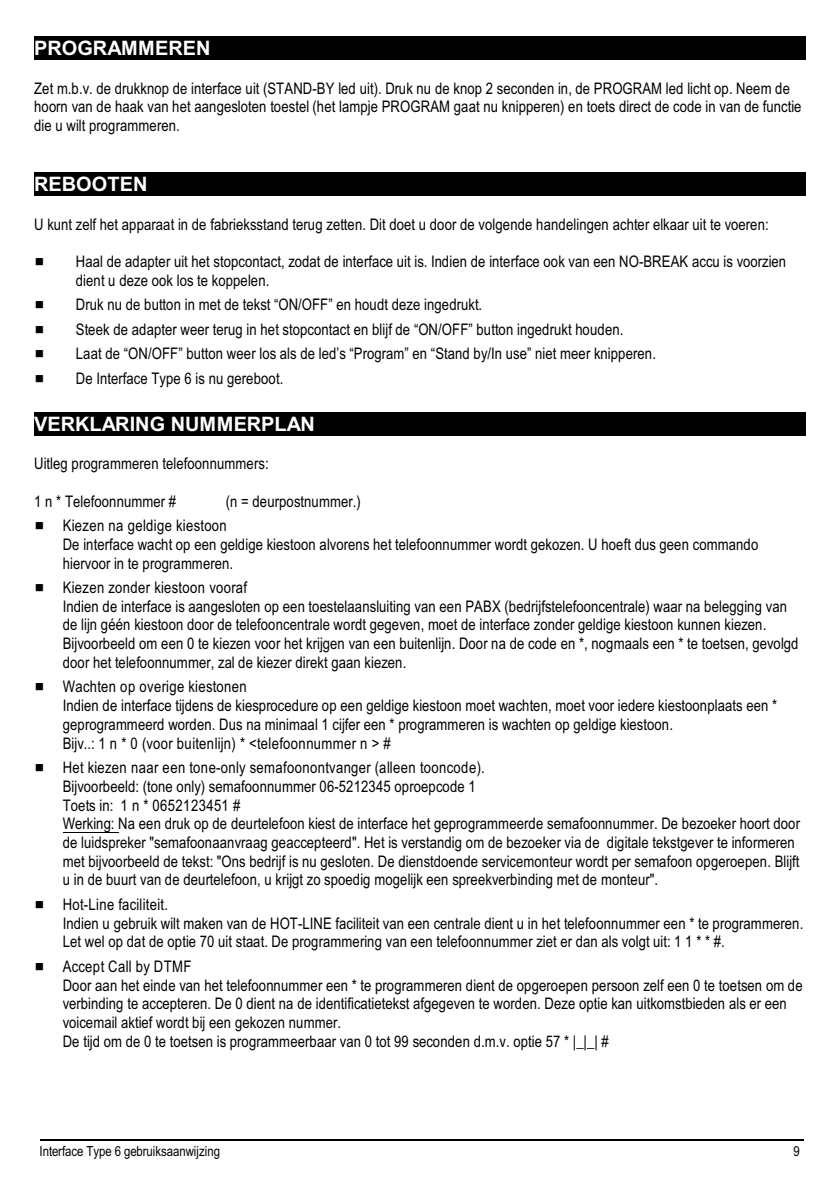
<style>
.page{position:relative;width:840px;height:1191px;background:#fff}
.page>*{position:absolute;margin:0;border:0;box-sizing:border-box;transform-origin:0 0}
.t1{font:700 20px "Arial";color:#fff}
.t2{font:16px/18.8px "Arial Narrow";letter-spacing:.005em;color:#000}
.t3{font:14px "Arial Narrow";color:#000}
</style>
<div class="page">
<div style="left:34px;top:36px;width:770px;height:24px;background:#000"></div>
<div style="left:34px;top:172px;width:770px;height:23px;background:#000"></div>
<div style="left:34px;top:412px;width:770px;height:23px;background:#000"></div>
<hr style="left:63px;top:832px;width:55px;height:1px;background:#000">
<hr style="left:40px;top:1139px;width:763px;height:1px;background:#000">
<p class="t1" style="left:34px;top:41px;width:178px">PROGRAMMEREN</p>
<p class="t2" style="left:34px;top:80px;width:768px">Zet m.b.v. de drukknop de interface uit (STAND-BY led uit). Druk nu de knop 2 seconden in, de PROGRAM led licht op. Neem de hoorn van de haak van het aangesloten toestel (het lampje PROGRAM gaat nu knipperen) en toets direct de code in van de functie die u wilt programmeren.</p>
<p class="t1" style="left:34px;top:177px;width:115px">REBOOTEN</p>
<p class="t2" style="left:34px;top:216px;width:735px">U kunt zelf het apparaat in de fabrieksstand terug zetten. Dit doet u door de volgende handelingen achter elkaar uit te voeren:</p>
<p class="t2" style="left:76px;top:253px;width:711px">Haal de adapter uit het stopcontact, zodat de interface uit is. Indien de interface ook van een NO-BREAK accu is voorzien dient u deze ook los te koppelen.</p>
<p class="t2" style="left:76px;top:294px;width:581px;line-height:24.4px">Druk nu de button in met de tekst “ON/OFF” en houdt deze ingedrukt.<br>Steek de adapter weer terug in het stopcontact en blijf de “ON/OFF” button ingedrukt houden.<br>Laat de “ON/OFF” button weer los als de led’s “Program” en “Stand by/In use” niet meer knipperen.<br>De Interface Type 6 is nu gereboot.</p>
<p class="t1" style="left:34px;top:416px;width:282px">VERKLARING NUMMERPLAN</p>
<p class="t2" style="left:34px;top:456px;width:236px">Uitleg programmeren telefoonnummers:</p>
<p class="t2" style="left:34px;top:493px;width:143px">1 n * Telefoonnummer #</p>
<p class="t2" style="left:63px;top:490px;width:299px;line-height:24.4px;text-indent:163px">(n = deurpostnummer.)<br>Kiezen na geldige kiestoon</p>
<p class="t2" style="left:63px;top:536px;width:696px">De interface wacht op een geldige kiestoon alvorens het telefoonnummer wordt gekozen. U hoeft dus geen commando hiervoor in te programmeren.</p>
<p class="t2" style="left:63px;top:579px;width:736px">Kiezen zonder kiestoon vooraf<br>Indien de interface is aangesloten op een toestelaansluiting van een PABX (bedrijfstelefooncentrale) waar na belegging van de lijn géén kiestoon door de telefooncentrale wordt gegeven, moet de interface zonder geldige kiestoon kunnen kiezen.<br>Bijvoorbeeld om een 0 te kiezen voor het krijgen van een buitenlijn. Door na de code en *, nogmaals een * te toetsen, gevolgd door het telefoonnummer, zal de kiezer direkt gaan kiezen.</p>
<p class="t2" style="left:63px;top:679px;width:715px">Wachten op overige kiestonen<br>Indien de interface tijdens de kiesprocedure op een geldige kiestoon moet wachten, moet voor iedere kiestoonplaats een * geprogrammeerd worden. Dus na minimaal 1 cijfer een * programmeren is wachten op geldige kiestoon.<br>Bijv..: 1 n * 0 (voor buitenlijn) * &lt;telefoonnummer n &gt; #</p>
<p class="t2" style="left:63px;top:759px;width:738px">Het kiezen naar een tone-only semafoonontvanger (alleen tooncode).<br>Bijvoorbeeld: (tone only) semafoonnummer 06-5212345 oproepcode 1<br>Toets in: 1 n * 0652123451 #<br>Werking: Na een druk op de deurtelefoon kiest de interface het geprogrammeerde semafoonnummer. De bezoeker hoort door de luidspreker "semafoonaanvraag geaccepteerd". Het is verstandig om de bezoeker via de digitale tekstgever te informeren met bijvoorbeeld de tekst: "Ons bedrijf is nu gesloten. De dienstdoende servicemonteur wordt per semafoon opgeroepen. Blijft u in de buurt van de deurtelefoon, u krijgt zo spoedig mogelijk een spreekverbinding met de monteur".</p>
<p class="t2" style="left:63px;top:896px;width:741px">Hot-Line faciliteit.<br>Indien u gebruik wilt maken van de HOT-LINE faciliteit van een centrale dient u in het telefoonnummer een * te programmeren.<br>Let wel op dat de optie 70 uit staat. De programmering van een telefoonnummer ziet er dan als volgt uit: 1 1 * * #.</p>
<p class="t2" style="left:63px;top:958px;width:741px">Accept Call by DTMF<br>Door aan het einde van het telefoonnummer een * te programmeren dient de opgeroepen persoon zelf een 0 te toetsen om de verbinding te accepteren. De 0 dient na de identificatietekst afgegeven te worden. Deze optie kan uitkomstbieden als er een voicemail aktief wordt bij een gekozen nummer.<br>De tijd om de 0 te toetsen is programmeerbaar van 0 tot 99 seconden d.m.v. optie 57 * |_|_| #</p>
<p class="t3" style="left:40px;top:1145px;width:182px">Interface Type 6 gebruiksaanwijzing</p>
<p class="t3" style="left:793px;top:1145px;width:8px">9</p>
</div>
